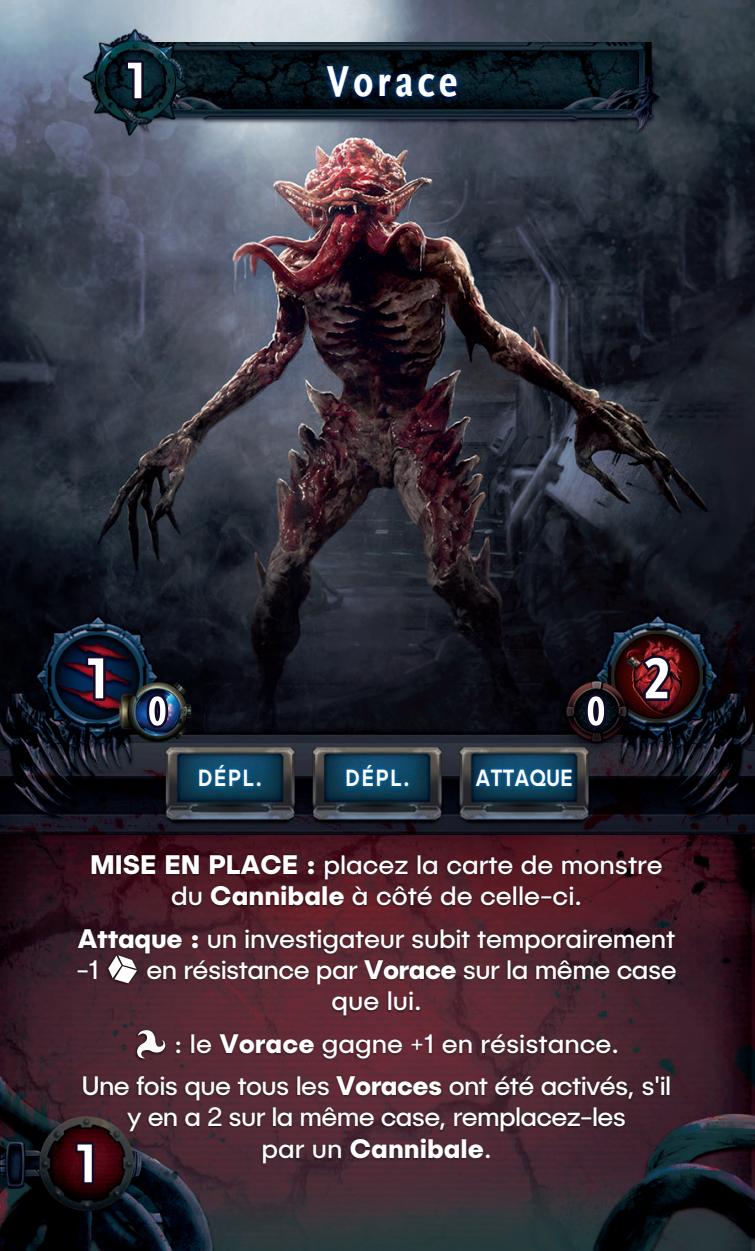
<style>
.page{position:relative;width:755px;height:1251px;background:#fff}
.page>*{position:absolute;margin:0;border:0;box-sizing:border-box;transform-origin:0 0}
.t1{font:700 condensed 45.5px "Scala Sans Offc Pro";letter-spacing:.095em;color:#fff}
.t2{font:26.95px/31.5px "Publica Sans";letter-spacing:-.01em;color:#fff}
.t3{font:500 23.45px "Publica Sans";letter-spacing:.06em;color:#fff;scale:.86 1}
.t4{font:500 23.45px "Publica Sans";letter-spacing:.025em;color:#fff;scale:.86 1}
.s1{font-weight:700}
</style>
<div class="page">
<img style="left:0;top:0;width:754px;height:1250px">
<img style="left:317px;top:49px;width:154px;height:69px">
<svg style="left:125px;top:60px;width:19px;height:41px"></svg>
<svg style="left:85px;top:655px;width:21px;height:45px"></svg>
<svg style="left:75px;top:1168px;width:19px;height:16px"></svg>
<svg style="left:146px;top:693px;width:22px;height:35px"></svg>
<svg style="left:584px;top:693px;width:22px;height:35px"></svg>
<svg style="left:641px;top:655px;width:29px;height:45px"></svg>
<img style="left:191px;top:758px;width:389px;height:40px">
<img style="left:73px;top:848px;width:606px;height:320px">
<svg style="left:137px;top:1029px;width:28px;height:29px"></svg>
<svg style="left:108px;top:955px;width:29px;height:28px"></svg>
<h1 class="t1" style="left:326px;top:55px;width:132px">Vorace</h1>
<p class="t3" style="left:198px;top:763px;width:76px">DÉPL.</p>
<p class="t3" style="left:345px;top:763px;width:76px">DÉPL.</p>
<p class="t4" style="left:475px;top:763px;width:114px">ATTAQUE</p>
<p class="t2" style="left:90px;top:847px;width:573px;text-align:center"><span class="s1">MISE EN PLACE :</span> placez la carte de monstre du <span class="s1">Cannibale</span> à côté de celle-ci.</p>
<p class="t2" style="left:76px;top:921px;width:599px"><span class="s1">Attaque :</span> un investigateur subit temporairement -1</p>
<p class="t2" style="left:331px;top:952px;width:346px;text-indent:-185px">en résistance par <span class="s1">Vorace</span> sur la même case que lui.</p>
<p class="t2" style="left:82px;top:1021px;width:590px;line-height:42px;text-indent:92px">: le <span class="s1">Vorace</span> gagne +1 en résistance.<br>Une fois que tous les <span class="s1">Voraces</span> ont été activés, s'il</p>
<p class="t2" style="left:127px;top:1099px;width:500px;text-align:center">y en a 2 sur la même case, remplacez-les par un <span class="s1">Cannibale</span>.</p>
</div>
